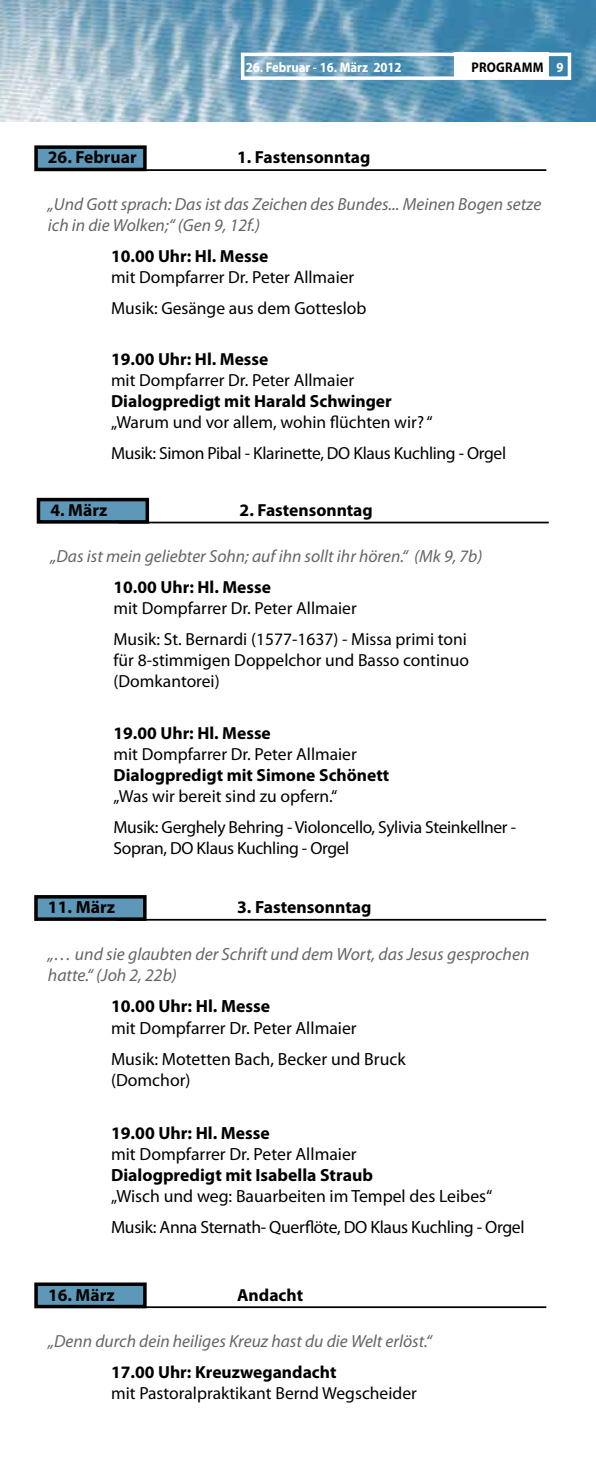
<style>
.page{position:relative;width:596px;height:1474px;background:#fff}
.page>*{position:absolute;margin:0;border:0;box-sizing:border-box;transform-origin:0 0}
.t1{font:17.68px/31.2px "Myriad Pro";color:#000}
.t2{font:700 17.68px "Myriad Pro";color:#000}
.t3{font:italic 17.68px/21.2px "Myriad Pro";color:#646567}
.t4{font:17.5px/31px "Myriad Pro";color:#000}
.t5{font:700 17.5px "Myriad Pro";color:#000}
.t6{font:17.5px/30.8px "Myriad Pro";letter-spacing:-.02em;color:#000}
.t7{font:italic 17.5px/21px "Myriad Pro";color:#646567}
.t8{font:700 14px "Myriad Pro";color:#fff;scale:.91 1}
.t9{font:700 14px "Myriad Pro";letter-spacing:.025em;color:#000;scale:.91 1}
.s1{color:#fff}
</style>
<div class="page">
<img style="left:0;top:0;width:595px;height:121px">
<div style="left:241px;top:53px;width:329px;height:27px;border:4px solid #fff"></div>
<div style="left:454px;top:53px;width:95px;height:26px;background:#fff"></div>
<hr style="left:116px;top:169px;width:430px;height:2px;background:#000">
<div style="left:36px;top:147px;width:109px;height:22px;background:#5e98b8"></div>
<div style="left:34px;top:145px;width:112px;height:26px;border:4px solid #000"></div>
<hr style="left:118px;top:521px;width:430px;height:2px;background:#000">
<div style="left:38px;top:499px;width:109px;height:23px;background:#5e98b8"></div>
<div style="left:37px;top:498px;width:112px;height:25px;border:4px solid #000"></div>
<hr style="left:116px;top:918px;width:430px;height:2px;background:#000">
<div style="left:36px;top:896px;width:109px;height:23px;background:#5e98b8"></div>
<div style="left:34px;top:895px;width:112px;height:25px;border:4px solid #000"></div>
<hr style="left:116px;top:1306px;width:430px;height:1px;background:#000">
<div style="left:36px;top:1284px;width:109px;height:22px;background:#5e98b8"></div>
<div style="left:34px;top:1282px;width:112px;height:26px;border:4px solid #000"></div>
<p class="t8" style="left:245px;top:58px;width:173px">26. Februar - 16. März 2012</p>
<p class="t9" style="left:471px;top:58px;width:103px">Programm <span class="s1">9</span></p>
<p class="t5" style="left:48px;top:146px;width:90px">26. Februar</p>
<p class="t5" style="left:237px;top:146px;width:135px">1. Fastensonntag</p>
<p class="t7" style="left:48px;top:193px;width:494px">„Und Gott sprach: Das ist das Zeichen des Bundes... Meinen Bogen setze ich in die Wolken;“ (Gen 9, 12f.)</p>
<p class="t5" style="left:111px;top:244px;width:159px">10.00 Uhr: Hl. Messe</p>
<p class="t4" style="left:111px;top:261px;width:257px">mit Dompfarrer Dr. Peter Allmaier<br>Musik: Gesänge aus dem Gotteslob</p>
<p class="t5" style="left:111px;top:348px;width:159px">19.00 Uhr: Hl. Messe</p>
<p class="t4" style="left:111px;top:365px;width:245px">mit Dompfarrer Dr. Peter Allmaier</p>
<p class="t5" style="left:111px;top:390px;width:282px">Dialogpredigt mit Harald Schwinger</p>
<p class="t6" style="left:111px;top:407px;width:396px">„Warum und vor allem, wohin flüchten wir? “<br>Musik: Simon Pibal - Klarinette, DO Klaus Kuchling - Orgel</p>
<p class="t5" style="left:50px;top:498px;width:58px">4. März</p>
<p class="t5" style="left:239px;top:498px;width:134px">2. Fastensonntag</p>
<p class="t7" style="left:50px;top:545px;width:433px">„Das ist mein geliebter Sohn; auf ihn sollt ihr hören.“ (Mk 9, 7b)</p>
<p class="t5" style="left:113px;top:575px;width:159px">10.00 Uhr: Hl. Messe</p>
<p class="t4" style="left:113px;top:592px;width:355px">mit Dompfarrer Dr. Peter Allmaier<br>Musik: St. Bernardi (1577-1637) - Missa primi toni</p>
<p class="t4" style="left:113px;top:649px;width:357px;line-height:21px">für 8-stimmigen Doppelchor und Basso continuo (Domkantorei)</p>
<p class="t5" style="left:113px;top:721px;width:159px">19.00 Uhr: Hl. Messe</p>
<p class="t4" style="left:113px;top:738px;width:245px">mit Dompfarrer Dr. Peter Allmaier</p>
<p class="t5" style="left:113px;top:763px;width:277px">Dialogpredigt mit Simone Schönett</p>
<p class="t6" style="left:113px;top:780px;width:404px">„Was wir bereit sind zu opfern.“<br>Musik: Gerghely Behring - Violoncello, Sylivia Steinkellner -</p>
<p class="t6" style="left:113px;top:832px;width:237px">Sopran, DO Klaus Kuchling - Orgel</p>
<p class="t2" style="left:48px;top:895px;width:69px">11. März</p>
<p class="t2" style="left:237px;top:895px;width:136px">3. Fastensonntag</p>
<p class="t3" style="left:48px;top:943px;width:482px">„… und sie glaubten der Schrift und dem Wort, das Jesus gesprochen hatte.“ (Joh 2, 22b)</p>
<p class="t2" style="left:111px;top:994px;width:160px">10.00 Uhr: Hl. Messe</p>
<p class="t1" style="left:111px;top:1011px;width:296px">mit Dompfarrer Dr. Peter Allmaier<br>Musik: Motetten Bach, Becker und Bruck</p>
<p class="t1" style="left:111px;top:1064px;width:81px">(Domchor)</p>
<p class="t2" style="left:111px;top:1121px;width:160px">19.00 Uhr: Hl. Messe</p>
<p class="t1" style="left:111px;top:1137px;width:247px">mit Dompfarrer Dr. Peter Allmaier</p>
<p class="t2" style="left:111px;top:1163px;width:263px">Dialogpredigt mit Isabella Straub</p>
<p class="t1" style="left:111px;top:1180px;width:415px">„Wisch und weg: Bauarbeiten im Tempel des Leibes“<br>Musik: Anna Sternath- Querflöte, DO Klaus Kuchling - Orgel</p>
<p class="t5" style="left:48px;top:1283px;width:68px">16. März</p>
<p class="t5" style="left:237px;top:1283px;width:67px">Andacht</p>
<p class="t7" style="left:48px;top:1330px;width:385px">„Denn durch dein heiliges Kreuz hast du die Welt erlöst.“</p>
<p class="t5" style="left:111px;top:1360px;width:227px">17.00 Uhr: Kreuzwegandacht</p>
<p class="t4" style="left:111px;top:1376px;width:307px">mit Pastoralpraktikant Bernd Wegscheider</p>
</div>
